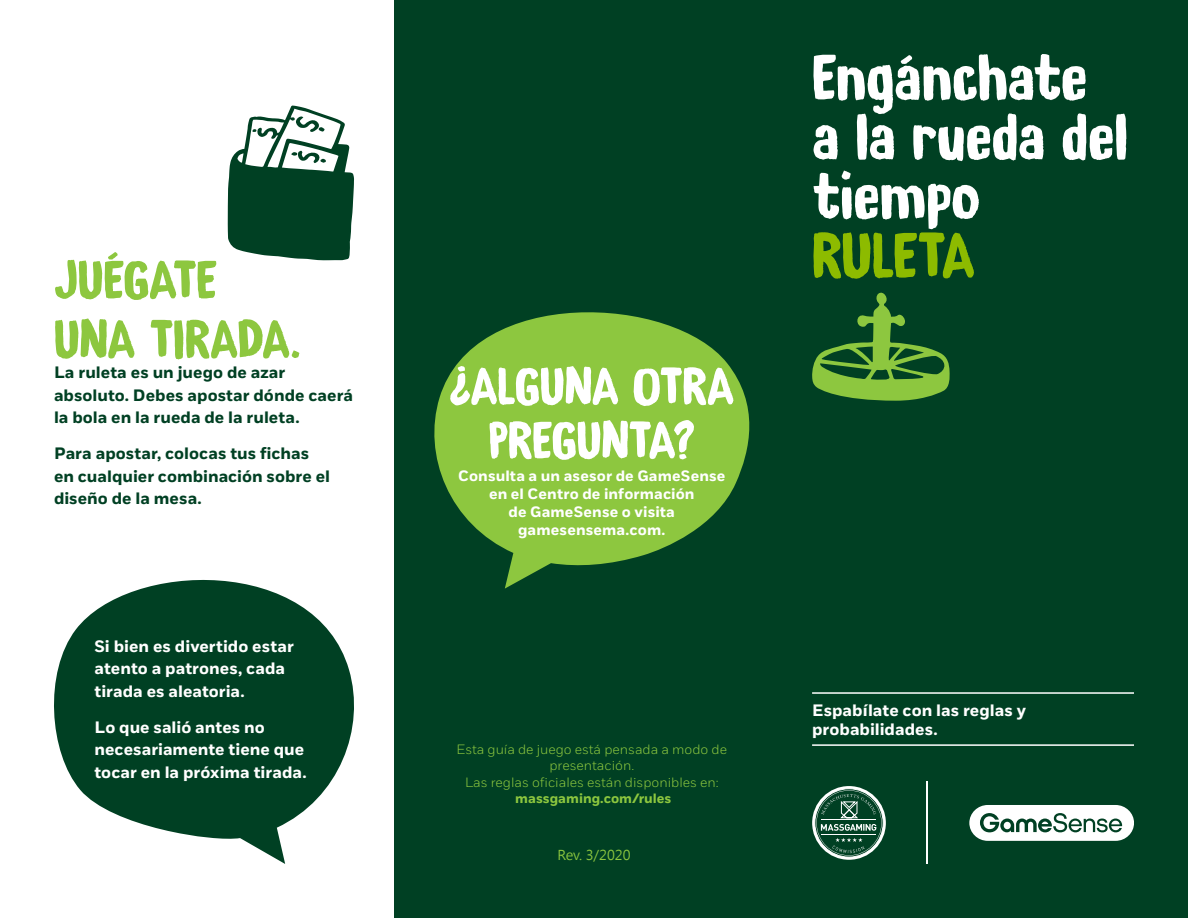
<style>
.page{position:relative;width:1188px;height:918px;background:#fff}
.page>*{position:absolute;margin:0;border:0;box-sizing:border-box;transform-origin:0 0}
.header_LC{font:66px/59.4px "Game Sense Hand";color:#fff}
.header_UC{font:66px "Game Sense Hand";letter-spacing:-.015em;color:#8dbb00}
.header_UC-2{font:55.5px/59.4px "Game Sense Hand";letter-spacing:-.01em;color:#8dc73f}
.t1{font:54px/54px "Game Sense Hand";letter-spacing:-.01em;color:#fff;text-align:center}
.call_out__body{font:700 16.5px/22.5px "Fort";color:#fff}
.call_out__body-2{font:700 16.5px/22.5px "Fort";color:#004023}
.CTA{font:700 15px "Fort";letter-spacing:.005em;color:#fff}
.t2{font:300 13.5px/16.2px "Fort";color:#8dc73f;text-align:center}
.t3{font:700 13.5px "Fort";color:#8dc73f}
.t4{font:13.5px "Microsoft Jheng Hei";color:#8dc73f}
</style>
<div class="page">
<div style="left:394px;top:0;width:794px;height:918px;background:#004023"></div>
<hr style="left:812px;top:692px;width:322px;height:2px;background:#fff">
<hr style="left:812px;top:744px;width:322px;height:2px;background:#fff">
<svg style="left:969px;top:805px;width:165px;height:36px"></svg>
<hr style="left:926px;top:782px;width:2px;height:82px;background:#fff">
<svg style="left:812px;top:786px;width:74px;height:74px"></svg>
<svg style="left:434px;top:312px;width:316px;height:277px;fill:#8dc73f"></svg>
<svg style="left:812px;top:293px;width:138px;height:108px"></svg>
<svg style="left:54px;top:579px;width:300px;height:285px;fill:#004023"></svg>
<svg style="left:228px;top:106px;width:126px;height:154px"></svg>
<p class="header_UC-2" style="left:54px;top:250px;width:248px">JUÉGATE<br>UNA TIRADA.</p>
<p class="call_out__body-2" style="left:54px;top:362px;width:301px">La ruleta es un juego de azar absoluto. Debes apostar dónde caerá la bola en la rueda de la ruleta.</p>
<p class="call_out__body-2" style="left:54px;top:443px;width:278px">Para apostar, colocas tus fichas en cualquier combinación sobre el diseño de la mesa.</p>
<p class="call_out__body" style="left:94px;top:635px;width:201px">Si bien es divertido estar atento a patrones, cada tirada es aleatoria.</p>
<p class="call_out__body" style="left:94px;top:716px;width:214px">Lo que salió antes no necesariamente tiene que tocar en la próxima tirada.</p>
<p class="t1" style="left:449px;top:359px;width:287px">¿ALGUNA OTRA<br>PREGUNTA?</p>
<p class="CTA" style="left:458px;top:467px;width:269px">Consulta a un asesor de GameSense</p>
<p class="CTA" style="left:489px;top:485px;width:207px">en el Centro de información</p>
<p class="CTA" style="left:509px;top:503px;width:168px">de GameSense o visita</p>
<p class="CTA" style="left:518px;top:521px;width:149px">gamesensema.com.</p>
<p class="t2" style="left:457px;top:741px;width:272px">Esta guía de juego está pensada a modo de presentación.</p>
<p class="t2" style="left:465px;top:774px;width:255px">Las reglas oficiales están disponibles en:</p>
<p class="t3" style="left:515px;top:790px;width:158px">massgaming.com/rules</p>
<p class="t4" style="left:557px;top:847px;width:75px">Rev. 3/2020</p>
<p class="header_LC" style="left:812px;top:48px;width:317px">Engánchate a la rueda del tiempo</p>
<p class="header_UC" style="left:812px;top:216px;width:165px">RULETA</p>
<p class="call_out__body" style="left:812px;top:699px;width:215px">Espabílate con las reglas y</p>
<p class="call_out__body" style="left:812px;top:719px;width:127px">probabilidades.</p>
</div>
